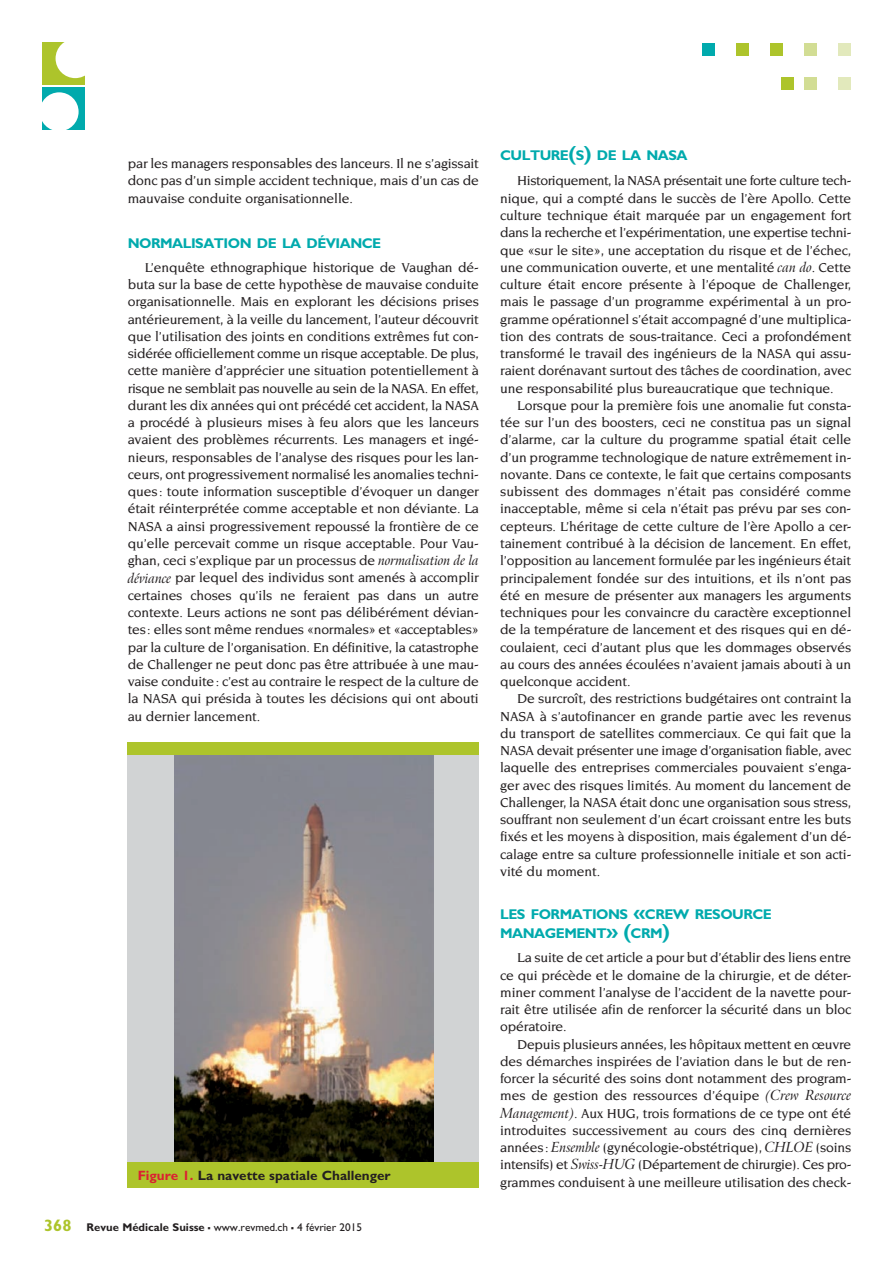
<style>
.page{position:relative;width:894px;height:1264px;background:#fff}
.page>*{position:absolute;margin:0;border:0;box-sizing:border-box;transform-origin:0 0}
.t1{font:700 14.1px/19.5px "Gill Sans";letter-spacing:-.035em;color:#00aaad}
.t2{font:500 13.95px/17.2px "Novarese";letter-spacing:-.01em;color:#231f20;text-align:justify}
.t3{font:700 13.5px "Gill Sans";color:#231f20}
.t4{font:11.25px "Gill Sans";color:#231f20}
.s1{font-family:"Arrus BT";font-weight:400;font-style:italic}
.s2{color:#db2032}
.s3{font-weight:700;font-size:16.5px;color:#adc42b}
.s4{font-weight:700}
.s5{font-weight:700;font-size:16.5px}
.s6{font-size:20.25px}
</style>
<div class="page">
<div style="left:838px;top:43px;width:12px;height:12px;background:#e2e9bc"></div>
<div style="left:804px;top:43px;width:12px;height:12px;background:#d2dd94"></div>
<div style="left:770px;top:43px;width:12px;height:12px;background:#adc42b"></div>
<div style="left:736px;top:43px;width:12px;height:12px;background:#adc42b"></div>
<div style="left:702px;top:43px;width:12px;height:12px;background:#00aaad"></div>
<div style="left:838px;top:77px;width:12px;height:12px;background:#e2e9bc"></div>
<div style="left:804px;top:77px;width:12px;height:12px;background:#d2dd94"></div>
<div style="left:780px;top:77px;width:13px;height:12px;background:#adc42b"></div>
<div style="left:43px;top:43px;width:42px;height:42px;background:#adc42b"></div>
<div style="left:56px;top:39px;width:39px;height:39px;background:#fff;border-radius:50%"></div>
<div style="left:43px;top:87px;width:42px;height:43px;background:#00aaad"></div>
<div style="left:40px;top:92px;width:39px;height:39px;background:#fff;border-radius:50%"></div>
<div style="left:128px;top:748px;width:350px;height:415px;background:#d1d3d4"></div>
<img style="left:175px;top:754px;width:258px;height:407px">
<div style="left:128px;top:1161px;width:350px;height:25px;background:#adc42b"></div>
<div style="left:128px;top:742px;width:350px;height:12px;background:#adc42b"></div>
<p class="t2" style="left:128px;top:155px;width:352px">par les managers responsables des lanceurs. Il ne s’agissait donc pas d’un simple accident technique, mais d’un cas de mauvaise conduite organisationnelle.</p>
<p class="t1" style="left:128px;top:233px;width:255px">NORMALISATION DE LA DÉVIANCE</p>
<p class="t2" style="left:128px;top:258px;width:352px;text-indent:17px">L’enquête ethnographique historique de Vaughan dé&shy;buta sur la base de cette hypothèse de mauvaise conduite organisationnelle. Mais en explorant les décisions prises antérieurement, à la veille du lancement, l’auteur découvrit que l’utilisation des joints en conditions extrêmes fut con&shy;sidérée officiellement comme un risque acceptable. De plus, cette manière d’apprécier une situation potentiellement à risque ne semblait pas nouvelle au sein de la NASA. En effet, durant les dix années qui ont précédé cet accident, la NASA a procédé à plusieurs mises à feu alors que les lanceurs avaient des problèmes récurrents. Les managers et ingé&shy;nieurs, responsables de l’analyse des risques pour les lan&shy;ceurs, ont progressivement normalisé les anomalies techni&shy;ques: toute information susceptible d’évoquer un danger était réinterprétée comme acceptable et non déviante. La NASA a ainsi progressivement repoussé la frontière de ce qu’elle percevait comme un risque acceptable. Pour Vau&shy;ghan, ceci s’explique par un processus de <span class="s1">normalisation de la déviance</span> par lequel des individus sont amenés à accomplir certaines choses qu’ils ne feraient pas dans un autre contexte. Leurs actions ne sont pas délibérément dévian&shy;tes: elles sont même rendues «normales» et «acceptables» par la culture de l’organisation. En définitive, la catastrophe de Challenger ne peut donc pas être attribuée à une mau&shy;vaise conduite: c’est au contraire le respect de la culture de la NASA qui présida à toutes les décisions qui ont abouti au dernier lancement.</p>
<p class="t3" style="left:138px;top:1166px;width:254px"><span class="s2">Figure 1.</span> La navette spatiale Challenger</p>
<p class="t4" style="left:44px;top:1220px;width:319px"><span class="s3">368</span> <span class="s4">Revue Médicale Suisse</span> <span class="s5">–</span> www.revmed.ch <span class="s5">–</span> 4 février 2015</p>
<p class="t1" style="left:500px;top:146px;width:189px">CULTURE<span class="s6">(</span>S<span class="s6">)</span> DE LA NASA</p>
<p class="t2" style="left:500px;top:172px;width:352px;text-indent:17px">Historiquement, la NASA présentait une forte culture tech&shy;nique, qui a compté dans le succès de l’ère Apollo. Cette culture technique était marquée par un engagement fort dans la recherche et l’expérimentation, une expertise techni&shy;que «sur le site», une acceptation du risque et de l’échec, une communication ouverte, et une mentalité <span class="s1">can do</span>. Cette culture était encore présente à l’époque de Challenger, mais le passage d’un programme expérimental à un pro&shy;gramme opérationnel s’était accompagné d’une multiplica&shy;tion des contrats de sous-traitance. Ceci a profondément transformé le travail des ingénieurs de la NASA qui assu&shy;raient dorénavant surtout des tâches de coordination, avec une responsabilité plus bureaucratique que technique.</p>
<p class="t2" style="left:500px;top:396px;width:352px;text-indent:17px">Lorsque pour la première fois une anomalie fut consta&shy;tée sur l’un des boosters, ceci ne constitua pas un signal d’alarme, car la culture du programme spatial était celle d’un programme technologique de nature extrêmement in&shy;novante. Dans ce contexte, le fait que certains composants subissent des dommages n’était pas considéré comme inacceptable, même si cela n’était pas prévu par ses con&shy;cepteurs. L’héritage de cette culture de l’ère Apollo a cer&shy;tainement contribué à la décision de lancement. En effet, l’opposition au lancement formulée par les ingénieurs était principalement fondée sur des intuitions, et ils n’ont pas été en mesure de présenter aux managers les arguments techniques pour les convaincre du caractère exceptionnel de la température de lancement et des risques qui en dé&shy;coulaient, ceci d’autant plus que les dommages observés au cours des années écoulées n’avaient jamais abouti à un quelconque accident.</p>
<p class="t2" style="left:500px;top:690px;width:352px;text-indent:17px">De surcroît, des restrictions budgétaires ont contraint la NASA à s’autofinancer en grande partie avec les revenus du transport de satellites commerciaux. Ce qui fait que la NASA devait présenter une image d’organisation fiable, avec laquelle des entreprises commerciales pouvaient s’enga&shy;ger avec des risques limités. Au moment du lancement de Challenger, la NASA était donc une organisation sous stress, souffrant non seulement d’un écart croissant entre les buts fixés et les moyens à disposition, mais également d’un dé&shy;calage entre sa culture professionnelle initiale et son acti&shy;vité du moment.</p>
<p class="t1" style="left:500px;top:904px;width:273px">LES FORMATIONS <span class="s6">«</span>CREW RESOURCE<br>MANAGEMENT<span class="s6">» (</span>CRM<span class="s6">)</span></p>
<p class="t2" style="left:500px;top:948px;width:352px;text-indent:17px">La suite de cet article a pour but d’établir des liens entre ce qui précède et le domaine de la chirurgie, et de déter&shy;miner comment l’analyse de l’accident de la navette pour&shy;rait être utilisée afin de renforcer la sécurité dans un bloc opératoire.</p>
<p class="t2" style="left:500px;top:1035px;width:352px;text-indent:17px">Depuis plusieurs années, les hôpitaux mettent en œuvre des démarches inspirées de l’aviation dans le but de ren&shy;forcer la sécurité des soins dont notamment des program&shy;mes de gestion des ressources d’équipe <span class="s1">(Crew Resource Management)</span>. Aux HUG, trois formations de ce type ont été introduites successivement au cours des cinq dernières années: <span class="s1">Ensemble</span> (gynécologie-obstétrique), <span class="s1">CHLOE</span> (soins intensifs) et <span class="s1">Swiss-HUG</span> (Département de chirurgie). Ces pro&shy;grammes conduisent à une meilleure utilisation des check-</p>
</div>
